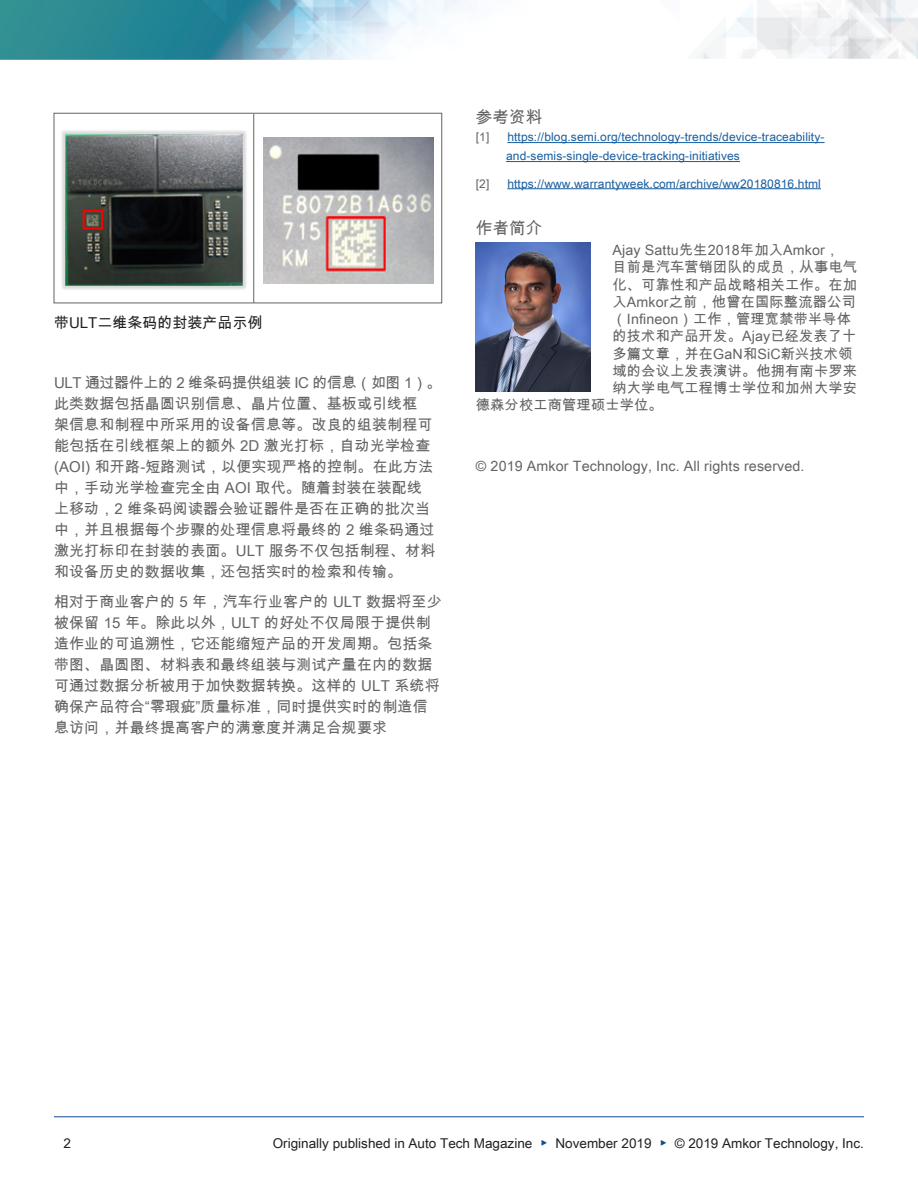
<style>
.page{position:relative;width:918px;height:1188px;background:#fff}
.page>*{position:absolute;margin:0;border:0;box-sizing:border-box;transform-origin:0 0}
.t1{font:16.5px "Arial Unicode MS";letter-spacing:.01em;color:#636366}
.t2{font:15px/21px "Arial Unicode MS";letter-spacing:.01em;color:#636366}
.t3{font:15px "Arial Unicode MS";color:#231f20}
.t4{font:14.25px "Arial Unicode MS";letter-spacing:.01em;color:#636366}
.t5{font:13.5px "Arial Unicode MS";color:#231f20}
.t6{font:12px/18.9px "Arial Unicode MS";letter-spacing:.01em;color:#175d9e}
.t7{font:12px "Arial Unicode MS";color:#636366}
.s1{color:#0f4b90}
</style>
<div class="page">
<hr style="left:54px;top:1116px;width:810px;height:1px;background:#0f4b90">
<img style="left:0;top:0;width:918px;height:59px">
<hr style="left:507px;top:142px;width:318px;height:1px;background:#175d9e">
<hr style="left:506px;top:161px;width:234px;height:1px;background:#175d9e">
<hr style="left:507px;top:188px;width:314px;height:1px;background:#175d9e">
<img style="left:264px;top:138px;width:170px;height:146px">
<img style="left:61px;top:130px;width:186px;height:160px">
<hr style="left:253px;top:114px;width:1px;height:189px;background:#636366">
<div style="left:54px;top:113px;width:388px;height:190px;border:1px solid #636366"></div>
<img style="left:476px;top:242px;width:115px;height:150px">
<p class="t3" style="left:54px;top:312px;width:210px">带ULT二维条码的封装产品示例</p>
<p class="t2" style="left:54px;top:372px;width:389px">ULT 通过器件上的 2 维条码提供组装 IC 的信息（如图 1）。此类数据包括晶圆识别信息、晶片位置、基板或引线框<br>架信息和制程中所采用的设备信息等。改良的组装制程可能包括在引线框架上的额外 2D 激光打标，自动光学检查(AOI) 和开路-短路测试，以便实现严格的控制。在此方法中，手动光学检查完全由 AOI 取代。随着封装在装配线<br>上移动，2 维条码阅读器会验证器件是否在正确的批次当中，并且根据每个步骤的处理信息将最终的 2 维条码通过激光打标印在封装的表面。ULT 服务不仅包括制程、材料和设备历史的数据收集，还包括实时的检索和传输。</p>
<p class="t2" style="left:54px;top:591px;width:389px">相对于商业客户的 5 年，汽车行业客户的 ULT 数据将至少被保留 15 年。除此以外，ULT 的好处不仅局限于提供制造作业的可追溯性，它还能缩短产品的开发周期。包括条带图、晶圆图、材料表和最终组装与测试产量在内的数据可通过数据分析被用于加快数据转换。这样的 ULT 系统将确保产品符合“零瑕疵”质量标准，同时提供实时的制造信息访问，并最终提高客户的满意度并满足合规要求</p>
<p class="t1" style="left:476px;top:105px;width:68px">参考资料</p>
<p class="t7" style="left:476px;top:128px;width:15px">[1]</p>
<p class="t6" style="left:506px;top:127px;width:320px">https://blog.semi.org/technology-trends/device-traceability&shy;and-semis-single-device-tracking-initiatives</p>
<p class="t7" style="left:476px;top:175px;width:15px">[2]</p>
<p class="t6" style="left:507px;top:174px;width:315px">https://www.warrantyweek.com/archive/ww20180816.html</p>
<p class="t1" style="left:476px;top:216px;width:68px">作者简介</p>
<p class="t4" style="left:613px;top:240px;width:228px">Ajay Sattu先生2018年加入Amkor，</p>
<p class="t4" style="left:613px;top:257px;width:246px">目前是汽车营销团队的成员，从事电气</p>
<p class="t4" style="left:613px;top:274px;width:246px">化、可靠性和产品战略相关工作。在加</p>
<p class="t4" style="left:613px;top:291px;width:245px">入Amkor之前，他曾在国际整流器公司</p>
<p class="t4" style="left:613px;top:309px;width:240px">（Infineon）工作，管理宽禁带半导体</p>
<p class="t4" style="left:613px;top:326px;width:246px">的技术和产品开发。Ajay已经发表了十</p>
<p class="t4" style="left:613px;top:343px;width:242px">多篇文章，并在GaN和SiC新兴技术领</p>
<p class="t4" style="left:613px;top:361px;width:246px">域的会议上发表演讲。他拥有南卡罗来</p>
<p class="t4" style="left:613px;top:378px;width:246px">纳大学电气工程博士学位和加州大学安</p>
<p class="t4" style="left:476px;top:395px;width:188px">德森分校工商管理硕士学位。</p>
<p class="t4" style="left:476px;top:455px;width:330px">© 2019 Amkor Technology, Inc. All rights reserved.</p>
<p class="t5" style="left:64px;top:1133px;width:9px">2</p>
<p class="t5" style="left:273px;top:1133px;width:593px">Originally published in Auto Tech Magazine <span class="s1">▶</span> November 2019 <span class="s1">▶</span> © 2019 Amkor Technology, Inc.</p>
</div>
